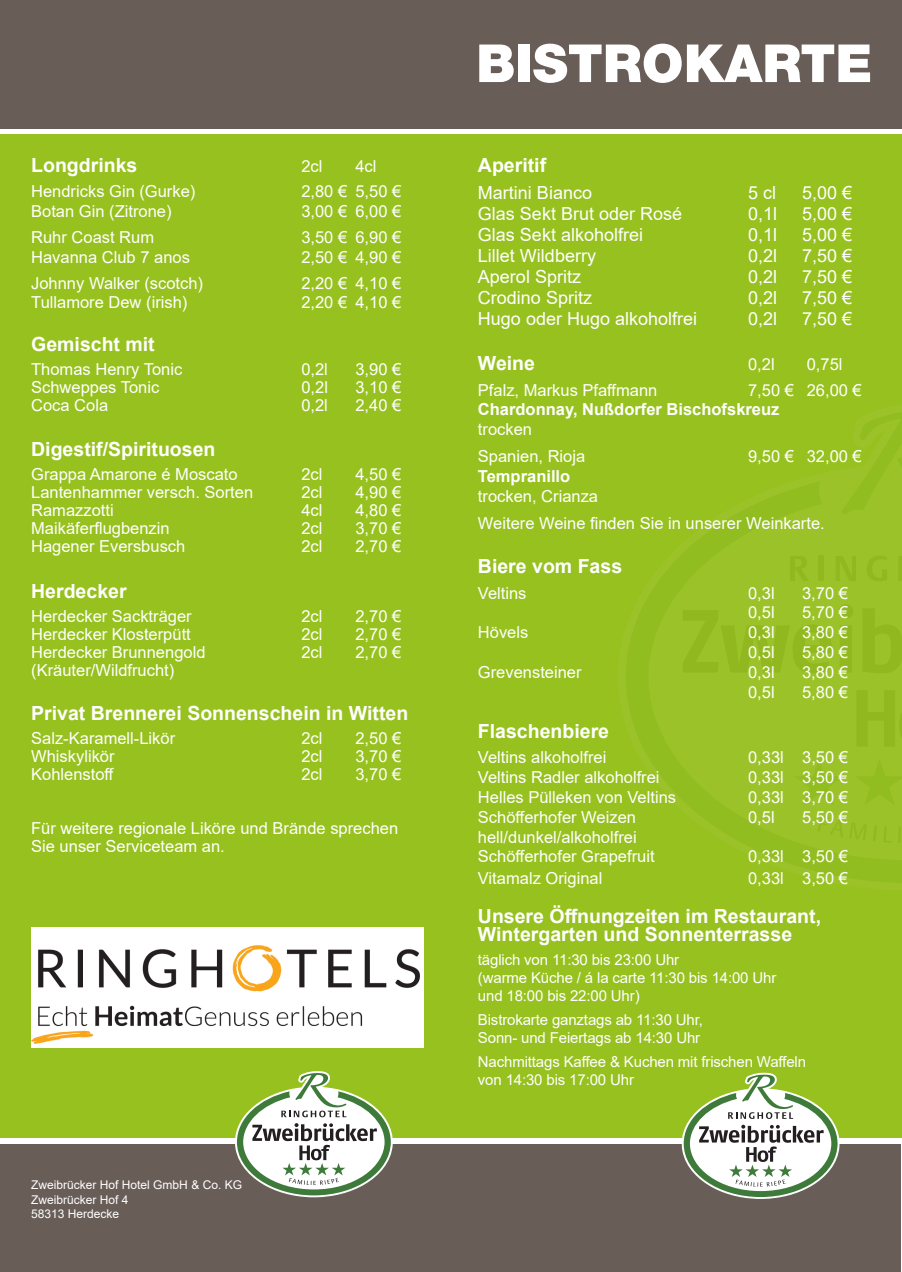
<style>
.page{position:relative;width:902px;height:1272px;background:#fff}
.page>*{position:absolute;margin:0;border:0;box-sizing:border-box;transform-origin:0 0}
.t1{font:900 52.5px "Helvetica Neue LT Pro";color:#fff}
.t2{font:700 19.5px "Arial";color:#fff}
.t3{font:18px "Arial";color:#fff}
.t4{font:16.5px/18px "Arial";color:#fff}
.t5{font:700 16.5px "Arial";color:#fff}
.t6{font:15px "Arial";letter-spacing:-.01em;color:#fff}
.t7{font:12px "Arial";color:#fff}
</style>
<div class="page">
<div style="left:0;top:0;width:901px;height:128px;background:#685d57"></div>
<div style="left:0;top:1144px;width:900px;height:127px;background:#685d57"></div>
<div style="left:0;top:134px;width:901px;height:1003px;background:#97c11f"></div>
<div style="left:818px;top:556px;width:5px;height:25px;background:#91b91f"></div>
<div style="left:31px;top:927px;width:393px;height:121px;background:#fff"></div>
<img style="left:31px;top:945px;width:389px;height:98px">
<svg style="left:232px;top:1071px;width:162px;height:126px"></svg>
<svg style="left:679px;top:1072px;width:161px;height:127px"></svg>
<p class="t2" style="left:31px;top:151px;width:108px">Longdrinks</p>
<p class="t4" style="left:301px;top:157px;width:23px">2cl</p>
<p class="t4" style="left:355px;top:157px;width:23px">4cl</p>
<p class="t4" style="left:31px;top:182px;width:166px">Hendricks Gin (Gurke)</p>
<p class="t4" style="left:301px;top:182px;width:101px">2,80 € 5,50 €</p>
<p class="t4" style="left:31px;top:202px;width:142px">Botan Gin (Zitrone)</p>
<p class="t4" style="left:301px;top:202px;width:101px">3,00 € 6,00 €</p>
<p class="t4" style="left:31px;top:228px;width:124px">Ruhr Coast Rum</p>
<p class="t4" style="left:301px;top:228px;width:101px">3,50 € 6,90 €</p>
<p class="t4" style="left:31px;top:248px;width:160px">Havanna Club 7 anos</p>
<p class="t4" style="left:301px;top:248px;width:101px">2,50 € 4,90 €</p>
<p class="t4" style="left:31px;top:274px;width:173px">Johnny Walker (scotch)</p>
<p class="t4" style="left:301px;top:274px;width:101px">2,20 € 4,10 €</p>
<p class="t4" style="left:31px;top:293px;width:158px">Tullamore Dew (irish)</p>
<p class="t4" style="left:301px;top:293px;width:101px">2,20 € 4,10 €</p>
<p class="t2" style="left:31px;top:330px;width:125px">Gemischt mit</p>
<p class="t4" style="left:31px;top:360px;width:152px">Thomas Henry Tonic</p>
<p class="t4" style="left:301px;top:360px;width:28px">0,2l</p>
<p class="t4" style="left:355px;top:360px;width:47px">3,90 €</p>
<p class="t4" style="left:31px;top:378px;width:130px">Schweppes Tonic</p>
<p class="t4" style="left:301px;top:378px;width:28px">0,2l</p>
<p class="t4" style="left:355px;top:378px;width:47px">3,10 €</p>
<p class="t4" style="left:31px;top:396px;width:79px">Coca Cola</p>
<p class="t4" style="left:301px;top:396px;width:28px">0,2l</p>
<p class="t4" style="left:355px;top:396px;width:47px">2,40 €</p>
<p class="t2" style="left:31px;top:435px;width:186px">Digestif/Spirituosen</p>
<p class="t4" style="left:31px;top:465px;width:208px">Grappa Amarone é Moscato</p>
<p class="t4" style="left:301px;top:465px;width:23px">2cl</p>
<p class="t4" style="left:355px;top:465px;width:47px">4,50 €</p>
<p class="t4" style="left:31px;top:483px;width:223px">Lantenhammer versch. Sorten</p>
<p class="t4" style="left:301px;top:483px;width:23px">2cl</p>
<p class="t4" style="left:355px;top:483px;width:47px">4,90 €</p>
<p class="t4" style="left:31px;top:501px;width:84px">Ramazzotti</p>
<p class="t4" style="left:301px;top:501px;width:23px">4cl</p>
<p class="t4" style="left:355px;top:501px;width:47px">4,80 €</p>
<p class="t4" style="left:31px;top:519px;width:140px">Maikäferflugbenzin</p>
<p class="t4" style="left:301px;top:519px;width:23px">2cl</p>
<p class="t4" style="left:355px;top:519px;width:47px">3,70 €</p>
<p class="t4" style="left:31px;top:537px;width:156px">Hagener Eversbusch</p>
<p class="t4" style="left:301px;top:537px;width:23px">2cl</p>
<p class="t4" style="left:355px;top:537px;width:47px">2,70 €</p>
<p class="t2" style="left:31px;top:577px;width:97px">Herdecker</p>
<p class="t4" style="left:31px;top:606px;width:162px">Herdecker Sackträger</p>
<p class="t4" style="left:301px;top:606px;width:23px">2cl</p>
<p class="t4" style="left:355px;top:606px;width:47px">2,70 €</p>
<p class="t4" style="left:31px;top:624px;width:161px">Herdecker Klosterpütt</p>
<p class="t4" style="left:301px;top:624px;width:23px">2cl</p>
<p class="t4" style="left:355px;top:624px;width:47px">2,70 €</p>
<p class="t4" style="left:31px;top:642px;width:176px">Herdecker Brunnengold</p>
<p class="t4" style="left:301px;top:642px;width:23px">2cl</p>
<p class="t4" style="left:355px;top:642px;width:47px">2,70 €</p>
<p class="t4" style="left:31px;top:660px;width:145px">(Kräuter/Wildfrucht)</p>
<p class="t2" style="left:31px;top:699px;width:378px">Privat Brennerei Sonnenschein in Witten</p>
<p class="t4" style="left:31px;top:729px;width:145px">Salz-Karamell-Likör</p>
<p class="t4" style="left:301px;top:729px;width:23px">2cl</p>
<p class="t4" style="left:355px;top:729px;width:47px">2,50 €</p>
<p class="t4" style="left:31px;top:747px;width:85px">Whiskylikör</p>
<p class="t4" style="left:301px;top:747px;width:23px">2cl</p>
<p class="t4" style="left:355px;top:747px;width:47px">3,70 €</p>
<p class="t4" style="left:31px;top:765px;width:84px">Kohlenstoff</p>
<p class="t4" style="left:301px;top:765px;width:23px">2cl</p>
<p class="t4" style="left:355px;top:765px;width:47px">3,70 €</p>
<p class="t4" style="left:31px;top:819px;width:368px">Für weitere regionale Liköre und Brände sprechen<br>Sie unser Serviceteam an.</p>
<p class="t7" style="left:31px;top:1176px;width:212px">Zweibrücker Hof Hotel GmbH &amp; Co. KG</p>
<p class="t7" style="left:31px;top:1191px;width:99px">Zweibrücker Hof 4</p>
<p class="t7" style="left:31px;top:1205px;width:90px">58313 Herdecke</p>
<p class="t1" style="left:476px;top:32px;width:397px">BISTROKARTE</p>
<p class="t2" style="left:478px;top:151px;width:70px">Aperitif</p>
<p class="t3" style="left:478px;top:180px;width:116px">Martini Bianco</p>
<p class="t3" style="left:748px;top:180px;width:30px">5 cl</p>
<p class="t3" style="left:802px;top:180px;width:52px">5,00 €</p>
<p class="t3" style="left:478px;top:201px;width:206px">Glas Sekt Brut oder Rosé</p>
<p class="t3" style="left:748px;top:201px;width:31px">0,1l</p>
<p class="t3" style="left:802px;top:201px;width:52px">5,00 €</p>
<p class="t3" style="left:478px;top:222px;width:167px">Glas Sekt alkoholfrei</p>
<p class="t3" style="left:748px;top:222px;width:31px">0,1l</p>
<p class="t3" style="left:802px;top:222px;width:52px">5,00 €</p>
<p class="t3" style="left:478px;top:243px;width:120px">Lillet Wildberry</p>
<p class="t3" style="left:748px;top:243px;width:31px">0,2l</p>
<p class="t3" style="left:802px;top:243px;width:52px">7,50 €</p>
<p class="t3" style="left:478px;top:264px;width:105px">Aperol Spritz</p>
<p class="t3" style="left:748px;top:264px;width:31px">0,2l</p>
<p class="t3" style="left:802px;top:264px;width:52px">7,50 €</p>
<p class="t3" style="left:478px;top:285px;width:116px">Crodino Spritz</p>
<p class="t3" style="left:748px;top:285px;width:31px">0,2l</p>
<p class="t3" style="left:802px;top:285px;width:52px">7,50 €</p>
<p class="t3" style="left:478px;top:306px;width:221px">Hugo oder Hugo alkoholfrei</p>
<p class="t3" style="left:748px;top:306px;width:31px">0,2l</p>
<p class="t3" style="left:802px;top:306px;width:52px">7,50 €</p>
<p class="t2" style="left:478px;top:349px;width:59px">Weine</p>
<p class="t4" style="left:748px;top:355px;width:28px">0,2l</p>
<p class="t4" style="left:806px;top:355px;width:37px">0,75l</p>
<p class="t4" style="left:478px;top:380px;width:181px">Pfalz, Markus Pfaffmann</p>
<p class="t4" style="left:748px;top:380px;width:115px">7,50 € 26,00 €</p>
<p class="t5" style="left:478px;top:398px;width:303px">Chardonnay, Nußdorfer Bischofskreuz</p>
<p class="t4" style="left:478px;top:420px;width:56px">trocken</p>
<p class="t4" style="left:478px;top:447px;width:109px">Spanien, Rioja</p>
<p class="t4" style="left:748px;top:447px;width:115px">9,50 € 32,00 €</p>
<p class="t5" style="left:478px;top:465px;width:94px">Tempranillo</p>
<p class="t4" style="left:478px;top:487px;width:122px">trocken, Crianza</p>
<p class="t4" style="left:478px;top:514px;width:348px">Weitere Weine finden Sie in unserer Weinkarte.</p>
<p class="t2" style="left:478px;top:552px;width:146px">Biere vom Fass</p>
<p class="t4" style="left:478px;top:583px;width:50px">Veltins</p>
<p class="t4" style="left:748px;top:583px;width:28px">0,3l</p>
<p class="t4" style="left:802px;top:583px;width:47px">3,70 €</p>
<p class="t4" style="left:748px;top:603px;width:28px">0,5l</p>
<p class="t4" style="left:802px;top:603px;width:47px">5,70 €</p>
<p class="t4" style="left:478px;top:623px;width:52px">Hövels</p>
<p class="t4" style="left:748px;top:623px;width:28px">0,3l</p>
<p class="t4" style="left:802px;top:623px;width:47px">3,80 €</p>
<p class="t4" style="left:748px;top:643px;width:28px">0,5l</p>
<p class="t4" style="left:802px;top:643px;width:47px">5,80 €</p>
<p class="t4" style="left:478px;top:663px;width:105px">Grevensteiner</p>
<p class="t4" style="left:748px;top:663px;width:28px">0,3l</p>
<p class="t4" style="left:802px;top:663px;width:47px">3,80 €</p>
<p class="t4" style="left:748px;top:682px;width:28px">0,5l</p>
<p class="t4" style="left:802px;top:682px;width:47px">5,80 €</p>
<p class="t2" style="left:478px;top:717px;width:133px">Flaschenbiere</p>
<p class="t4" style="left:478px;top:748px;width:130px">Veltins alkoholfrei</p>
<p class="t4" style="left:748px;top:748px;width:101px">0,33l 3,50 €</p>
<p class="t4" style="left:478px;top:768px;width:183px">Veltins Radler alkoholfrei</p>
<p class="t4" style="left:748px;top:768px;width:101px">0,33l 3,50 €</p>
<p class="t4" style="left:478px;top:788px;width:200px">Helles Pülleken von Veltins</p>
<p class="t4" style="left:748px;top:788px;width:101px">0,33l 3,70 €</p>
<p class="t4" style="left:478px;top:808px;width:159px">Schöfferhofer Weizen</p>
<p class="t4" style="left:748px;top:808px;width:28px">0,5l</p>
<p class="t4" style="left:802px;top:808px;width:47px">5,50 €</p>
<p class="t4" style="left:478px;top:827px;width:160px">hell/dunkel/alkoholfrei</p>
<p class="t4" style="left:478px;top:847px;width:178px">Schöfferhofer Grapefruit</p>
<p class="t4" style="left:748px;top:847px;width:101px">0,33l 3,50 €</p>
<p class="t4" style="left:478px;top:869px;width:126px">Vitamalz Original</p>
<p class="t4" style="left:748px;top:869px;width:101px">0,33l 3,50 €</p>
<p class="t2" style="left:478px;top:902px;width:345px">Unsere Öffnungzeiten im Restaurant,</p>
<p class="t2" style="left:478px;top:920px;width:316px">Wintergarten und Sonnenterrasse</p>
<p class="t6" style="left:478px;top:949px;width:203px">täglich von 11:30 bis 23:00 Uhr</p>
<p class="t6" style="left:478px;top:967px;width:300px">(warme Küche / á la carte 11:30 bis 14:00 Uhr</p>
<p class="t6" style="left:478px;top:985px;width:163px">und 18:00 bis 22:00 Uhr)</p>
<p class="t6" style="left:478px;top:1009px;width:226px">Bistrokarte ganztags ab 11:30 Uhr,</p>
<p class="t6" style="left:478px;top:1027px;width:224px">Sonn- und Feiertags ab 14:30 Uhr</p>
<p class="t6" style="left:478px;top:1051px;width:330px">Nachmittags Kaffee &amp; Kuchen mit frischen Waffeln</p>
<p class="t6" style="left:478px;top:1069px;width:157px">von 14:30 bis 17:00 Uhr</p>
</div>
